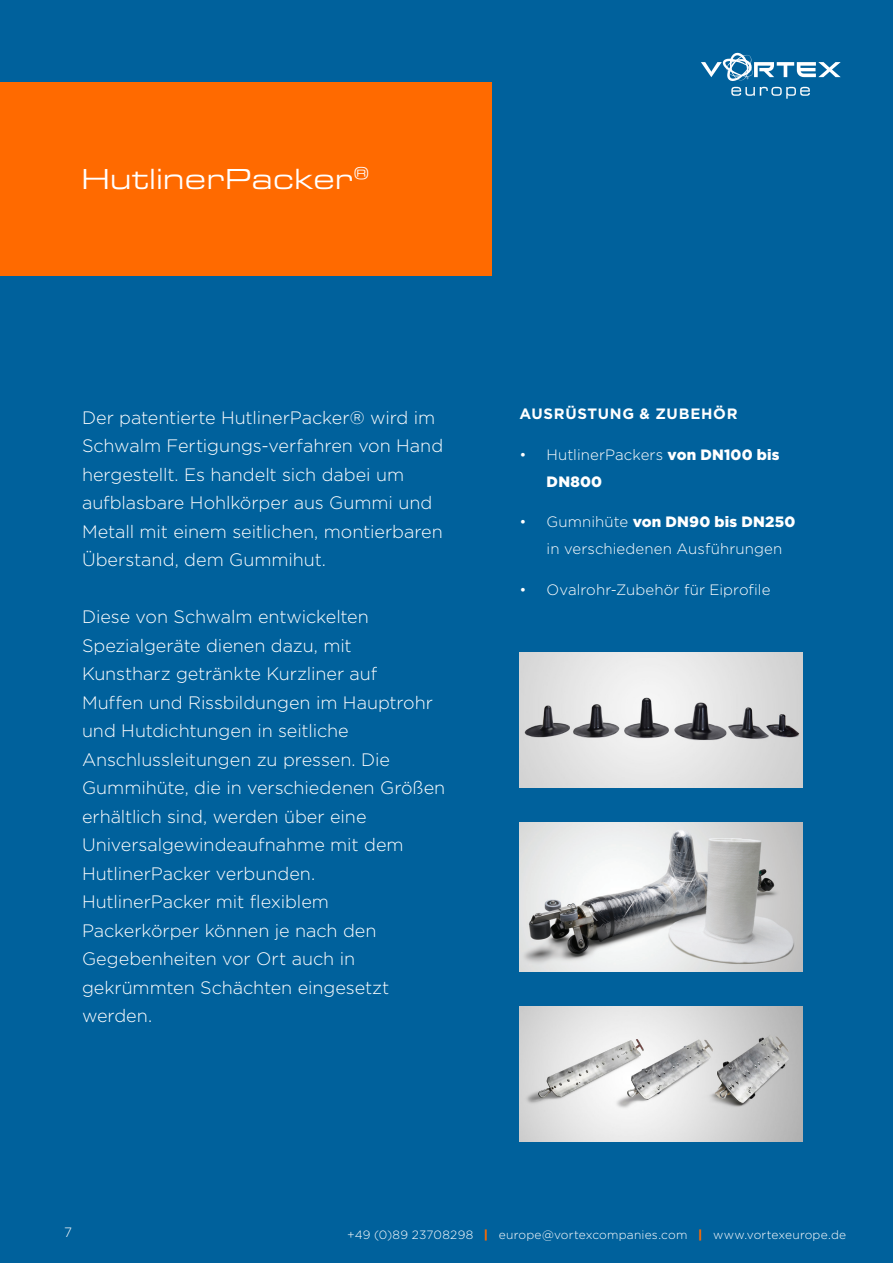
<style>
.page{position:relative;width:893px;height:1263px;background:#00619c}
.page>*{position:absolute;margin:0;border:0;box-sizing:border-box;transform-origin:0 0}
.Project_Orange_Headline{font:30px "Eurostile Ext";color:#fff}
.Copy{font:300 18px/28.5px "Gotham";letter-spacing:-.005em;color:#fff}
.t1{font:300 15px/27px "Gotham";letter-spacing:.005em;color:#fff}
.Copy-2{font:700 15px "Gotham";letter-spacing:.045em;color:#fff}
.t2{font:300 13.5px "Gotham";color:#fff}
.t3{font:300 12px "Gotham";letter-spacing:.02em;color:#fff}
.s1{font-weight:900}
.s2{font-weight:900;color:#ff6a00}
</style>
<div class="page">
<svg style="left:731px;top:87px;width:79px;height:12px"></svg>
<svg style="left:701px;top:53px;width:140px;height:28px"></svg>
<div style="left:0;top:82px;width:492px;height:193px;background:#ff6a00"></div>
<img style="left:520px;top:1007px;width:283px;height:134px">
<img style="left:520px;top:653px;width:283px;height:134px">
<img style="left:520px;top:823px;width:283px;height:148px">
<p class="Project_Orange_Headline" style="left:81px;top:157px;width:290px">HutlinerPacker<sup>®</sup></p>
<p class="Copy" style="left:82px;top:403px;width:363px">Der patentierte HutlinerPacker® wird im Schwalm Fertigungs-verfahren von Hand hergestellt. Es handelt sich dabei um aufblasbare Hohlkörper aus Gummi und</p>
<p class="Copy" style="left:82px;top:517px;width:362px">Metall mit einem seitlichen, montierbaren<br>Überstand, dem Gummihut.</p>
<p class="Copy" style="left:82px;top:602px;width:288px">Diese von Schwalm entwickelten</p>
<p class="Copy" style="left:82px;top:631px;width:271px">Spezialgeräte dienen dazu, mit</p>
<p class="Copy" style="left:82px;top:659px;width:365px">Kunstharz getränkte Kurzliner auf<br>Muffen und Rissbildungen im Hauptrohr und Hutdichtungen in seitliche Anschlussleitungen zu pressen. Die Gummihüte, die in verschiedenen Größen erhältlich sind, werden über eine</p>
<p class="Copy" style="left:82px;top:830px;width:323px">Universalgewindeaufnahme mit dem</p>
<p class="Copy" style="left:82px;top:859px;width:235px">HutlinerPacker verbunden.</p>
<p class="Copy" style="left:82px;top:887px;width:248px">HutlinerPacker mit flexiblem</p>
<p class="Copy" style="left:82px;top:916px;width:296px">Packerkörper können je nach den</p>
<p class="Copy" style="left:82px;top:944px;width:275px">Gegebenheiten vor Ort auch in</p>
<p class="Copy" style="left:82px;top:973px;width:309px">gekrümmten Schächten eingesetzt</p>
<p class="Copy" style="left:82px;top:1001px;width:72px">werden.</p>
<p class="Copy-2" style="left:520px;top:404px;width:219px">AUSRÜSTUNG &amp; ZUBEHÖR</p>
<p class="t1" style="left:547px;top:441px;width:235px;text-indent:-27px">• HutlinerPackers <span class="s1">von DN100 bis<br>DN800</span></p>
<p class="t1" style="left:547px;top:508px;width:250px;text-indent:-27px">• Gumnihüte <span class="s1">von DN90 bis DN250 </span>in verschiedenen Ausführungen</p>
<p class="t1" style="left:520px;top:576px;width:252px">• Ovalrohr-Zubehör für Eiprofile</p>
<p class="t2" style="left:64px;top:1225px;width:9px">7</p>
<p class="t3" style="left:347px;top:1228px;width:500px">+49 (0)89 23708298 <span class="s2">|</span> europe@vortexcompanies.com <span class="s2">|</span> www.vortexeurope.de</p>
</div>
